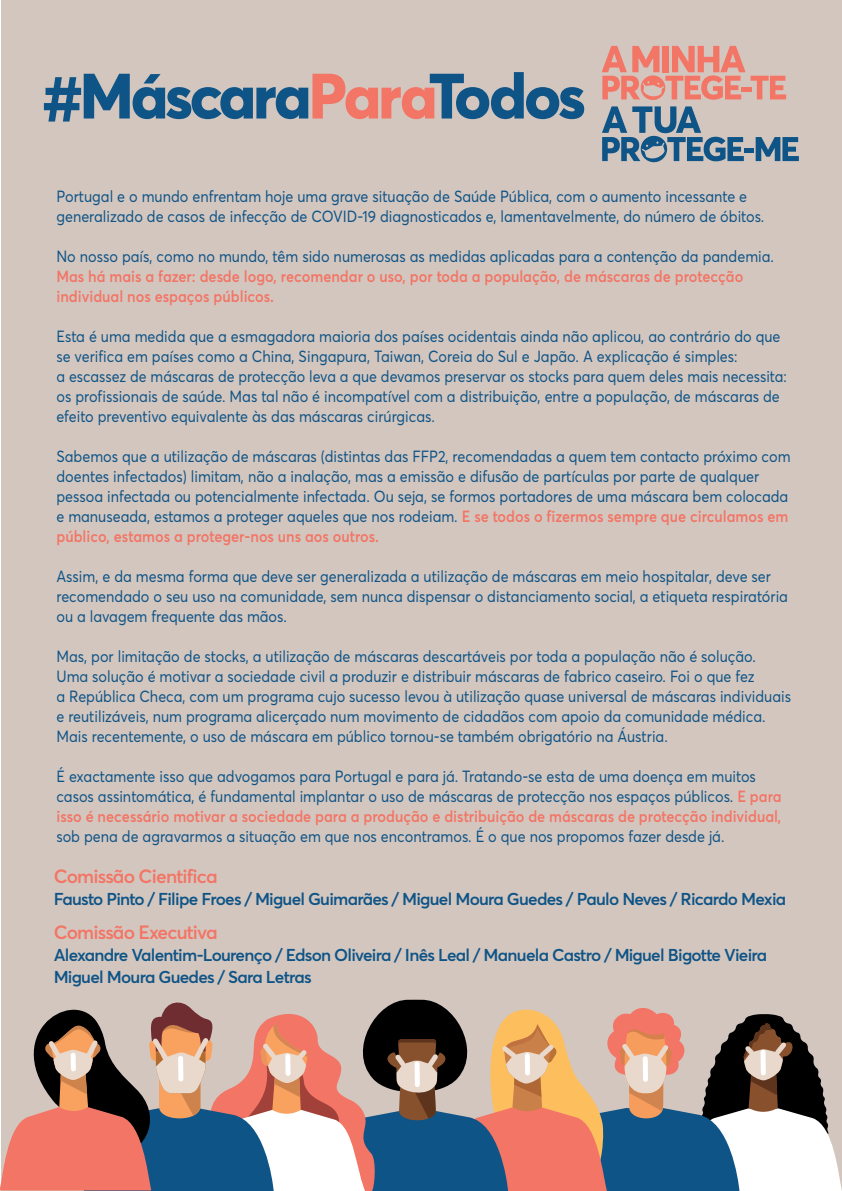
<style>
.page{position:relative;width:842px;height:1191px;background:#fff}
.page>*{position:absolute;margin:0;border:0;box-sizing:border-box;transform-origin:0 0}
.t1{font:600 19px "Averta";letter-spacing:-.045em;color:#f37565}
.t2{font:600 17px/22px "Averta";letter-spacing:-.045em;color:#0f5486}
.t3{font:16px/20px "Averta";color:#0f5486;scale:.9 1}
.t4{font:600 16px/20px "Averta";color:#f37565;scale:.9 1}
.s1{font-weight:600;color:#f37565}
</style>
<div class="page">
<div style="left:1px;top:0;width:841px;height:1191px;background:#d3c6bf"></div>
<svg style="left:0;top:999px;width:842px;height:192px"></svg>
<div style="left:71px;top:1055px;width:5px;height:14px;background:#fff"></div>
<svg style="left:44px;top:72px;width:540px;height:50px"></svg>
<svg style="left:602px;top:46px;width:184px;height:54px"></svg>
<div style="left:744px;top:148px;width:10px;height:5px;background:#0f5486"></div>
<svg style="left:756px;top:137px;width:43px;height:24px"></svg>
<svg style="left:602px;top:106px;width:142px;height:56px"></svg>
<p class="t3" style="left:56px;top:186px;width:788px">Portugal e o mundo enfrentam hoje uma grave situação de Saúde Pública, com o aumento incessante e generalizado de casos de infecção de COVID-19 diagnosticados e, lamentavelmente, do número de óbitos.</p>
<p class="t3" style="left:56px;top:246px;width:799px">No nosso país, como no mundo, têm sido numerosas as medidas aplicadas para a contenção da pandemia.</p>
<p class="t4" style="left:56px;top:266px;width:765px">Mas há mais a fazer: desde logo, recomendar o uso, por toda a população, de máscaras de protecção individual nos espaços públicos.</p>
<p class="t3" style="left:56px;top:326px;width:813px">Esta é uma medida que a esmagadora maioria dos países ocidentais ainda não aplicou, ao contrário do que se verifica em países como a China, Singapura, Taiwan, Coreia do Sul e Japão. A explicação é simples:<br>a escassez de máscaras de protecção leva a que devamos preservar os stocks para quem deles mais necessita: os profissionais de saúde. Mas tal não é incompatível com a distribuição, entre a população, de máscaras de efeito preventivo equivalente às das máscaras cirúrgicas.</p>
<p class="t3" style="left:56px;top:446px;width:817px">Sabemos que a utilização de máscaras (distintas das FFP2, recomendadas a quem tem contacto próximo com doentes infectados) limitam, não a inalação, mas a emissão e difusão de partículas por parte de qualquer pessoa infectada ou potencialmente infectada. Ou seja, se formos portadores de uma máscara bem colocada e manuseada, estamos a proteger aqueles que nos rodeiam. <span class="s1">E se todos o fizermos sempre que circulamos em público, estamos a proteger-nos uns aos outros.</span></p>
<p class="t3" style="left:56px;top:566px;width:814px">Assim, e da mesma forma que deve ser generalizada a utilização de máscaras em meio hospitalar, deve ser recomendado o seu uso na comunidade, sem nunca dispensar o distanciamento social, a etiqueta respiratória ou a lavagem frequente das mãos.</p>
<p class="t3" style="left:56px;top:646px;width:818px">Mas, por limitação de stocks, a utilização de máscaras descartáveis por toda a população não é solução.<br>Uma solução é motivar a sociedade civil a produzir e distribuir máscaras de fabrico caseiro. Foi o que fez<br>a República Checa, com um programa cujo sucesso levou à utilização quase universal de máscaras individuais e reutilizáveis, num programa alicerçado num movimento de cidadãos com apoio da comunidade médica.<br>Mais recentemente, o uso de máscara em público tornou-se também obrigatório na Áustria.</p>
<p class="t3" style="left:56px;top:766px;width:807px">É exactamente isso que advogamos para Portugal e para já. Tratando-se esta de uma doença em muitos casos assintomática, é fundamental implantar o uso de máscaras de protecção nos espaços públicos. <span class="s1">E para isso é necessário motivar a sociedade para a produção e distribuição de máscaras de protecção individual,</span></p>
<p class="t3" style="left:56px;top:826px;width:744px">sob pena de agravarmos a situação em que nos encontramos. É o que nos propomos fazer desde já.</p>
<p class="t1" style="left:54px;top:864px;width:165px">Comissão Cientifica</p>
<p class="t2" style="left:54px;top:888px;width:734px">Fausto Pinto / Filipe Froes / Miguel Guimarães / Miguel Moura Guedes / Paulo Neves / Ricardo Mexia</p>
<p class="t1" style="left:54px;top:920px;width:165px">Comissão Executiva</p>
<p class="t2" style="left:54px;top:944px;width:715px">Alexandre Valentim-Lourenço / Edson Oliveira / Inês Leal / Manuela Castro / Miguel Bigotte Vieira<br>Miguel Moura Guedes / Sara Letras</p>
</div>
